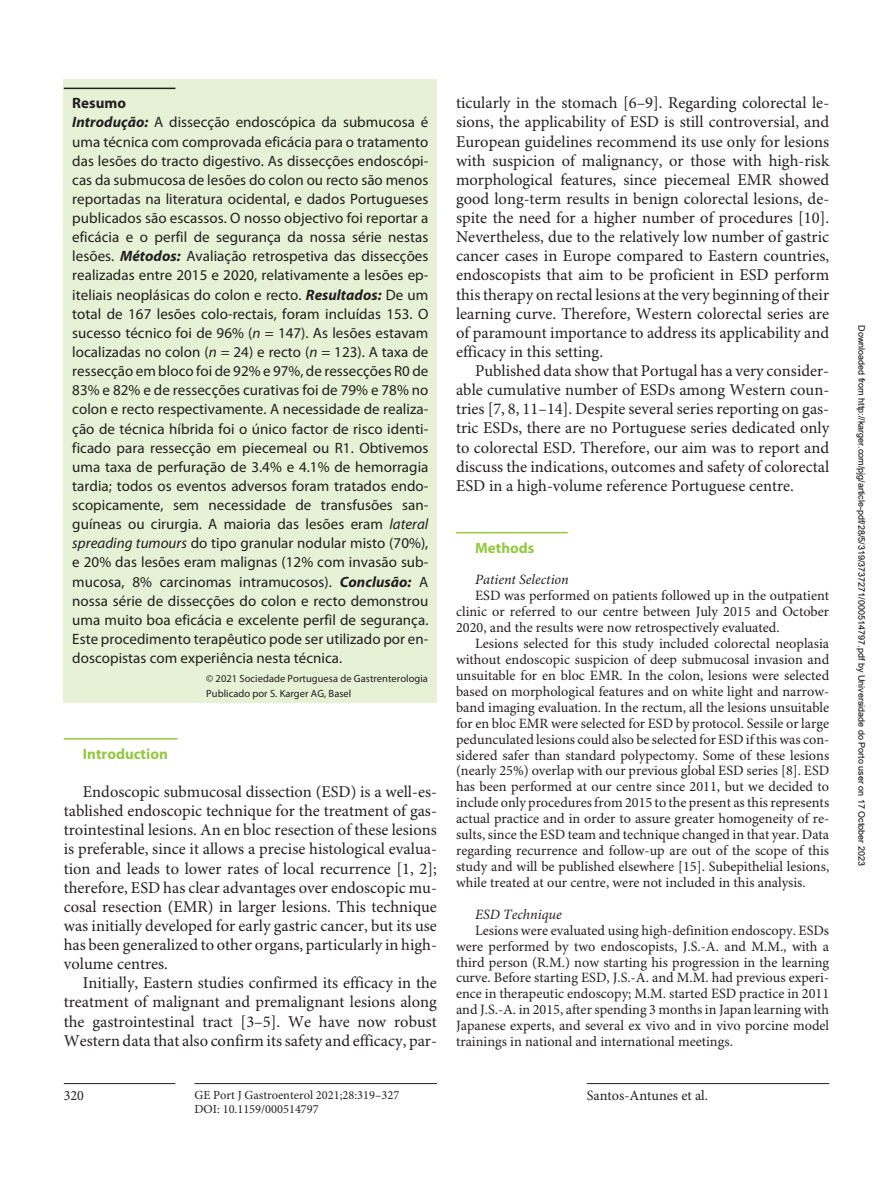
<style>
.page{position:relative;width:893px;height:1191px;background:#fff}
.page>*{position:absolute;margin:0;border:0;box-sizing:border-box;transform-origin:0 0}
.t1{font:16.5px/19px "Minion Pro";color:#231f20;text-align:justify}
.t2{font:15px/19.2px "Myriad Pro";letter-spacing:.005em;color:#231f20}
.t3{font:700 15px "Myriad Pro";letter-spacing:.005em;color:#93c840}
.t4{font:14.25px/15.9px "Minion Pro";color:#231f20;text-align:justify}
.t5{font:italic 14.25px "Minion Pro";color:#231f20}
.t6{font:12.3px "Minion Pro";color:#231f20}
.t7{font:10.5px/14.7px "Myriad Pro";letter-spacing:.005em;color:#231f20}
.t8{font:9px "Arial";color:#000}
.s1{font-weight:700}
.s2{font-weight:700;font-style:italic}
.s3{font-style:italic}
</style>
<div class="page">
<hr style="left:64px;top:1083px;width:111px;height:1px;background:#231f20">
<hr style="left:195px;top:1083px;width:242px;height:1px;background:#231f20">
<hr style="left:587px;top:1083px;width:242px;height:1px;background:#231f20">
<div style="left:64px;top:80px;width:373px;height:623px;background:#e6f1d5"></div>
<hr style="left:64px;top:88px;width:111px;height:1px;background:#231f20">
<hr style="left:64px;top:738px;width:114px;height:1px;background:#93c840">
<hr style="left:456px;top:532px;width:112px;height:1px;background:#93c840">
<p class="t2" style="left:72px;top:94px;width:358px"><span class="s1">Resumo<br></span><span class="s2">Introdução:</span> A dissecção endoscópica da submucosa é uma técnica com comprovada eficácia para o tratamento das lesões do tracto digestivo. As dissecções endoscópi&shy;cas da submucosa de lesões do colon ou recto são menos reportadas na literatura ocidental, e dados Portugueses publicados são escassos. O nosso objectivo foi reportar a eficácia e o perfil de segurança da nossa série nestas lesões. <span class="s2">Métodos:</span> Avaliação retrospetiva das dissecções realizadas entre 2015 e 2020, relativamente a lesões ep&shy;iteliais neoplásicas do colon e recto. <span class="s2">Resultados:</span> De um total de 167 lesões colo-rectais, foram incluídas 153. O sucesso técnico foi de 96% (<span class="s3">n</span> = 147). As lesões estavam localizadas no colon (<span class="s3">n</span> = 24) e recto (<span class="s3">n</span> = 123). A taxa de ressecção em bloco foi de 92% e 97%, de ressecções R0 de 83% e 82% e de ressecções curativas foi de 79% e 78% no colon e recto respectivamente. A necessidade de realiza&shy;ção de técnica híbrida foi o único factor de risco identi&shy;ficado para ressecção em piecemeal ou R1. Obtivemos uma taxa de perfuração de 3.4% e 4.1% de hemorragia tardia; todos os eventos adversos foram tratados endo&shy;scopicamente, sem necessidade de transfusões san&shy;guíneas ou cirurgia. A maioria das lesões eram <span class="s3">lateral spreading tumours</span> do tipo granular nodular misto (70%), e 20% das lesões eram malignas (12% com invasão sub&shy;mucosa, 8% carcinomas intramucosos). <span class="s2">Conclusão:</span> A nossa série de dissecções do colon e recto demonstrou uma muito boa eficácia e excelente perfil de segurança.<br>Este procedimento terapêutico pode ser utilizado por en&shy;doscopistas com experiência nesta técnica.</p>
<p class="t7" style="left:206px;top:671px;width:223px">© 2021 Sociedade Portuguesa de Gastrenterologia<br>Publicado por S. Karger AG, Basel</p>
<p class="t3" style="left:83px;top:745px;width:86px">Introduction</p>
<p class="t1" style="left:64px;top:783px;width:375px;text-indent:19px">Endoscopic submucosal dissection (ESD) is a well-es&shy;tablished endoscopic technique for the treatment of gas&shy;trointestinal lesions. An en bloc resection of these lesions is preferable, since it allows a precise histological evalua&shy;tion and leads to lower rates of local recurrence [1, 2]; therefore, ESD has clear advantages over endoscopic mu&shy;cosal resection (EMR) in larger lesions. This technique was initially developed for early gastric cancer, but its use has been generalized to other organs, particularly in high&shy;volume centres.</p>
<p class="t1" style="left:64px;top:974px;width:375px;text-indent:19px">Initially, Eastern studies confirmed its efficacy in the treatment of malignant and premalignant lesions along the gastrointestinal tract [3–5]. We have now robust Western data that also confirm its safety and efficacy, par-</p>
<p class="t1" style="left:456px;top:94px;width:375px">ticularly in the stomach [6–9]. Regarding colorectal le&shy;sions, the applicability of ESD is still controversial, and European guidelines recommend its use only for lesions with suspicion of malignancy, or those with high-risk morphological features, since piecemeal EMR showed good long-term results in benign colorectal lesions, de&shy;spite the need for a higher number of procedures [10].<br>Nevertheless, due to the relatively low number of gastric cancer cases in Europe compared to Eastern countries, endoscopists that aim to be proficient in ESD perform this therapy on rectal lesions at the very beginning of their learning curve. Therefore, Western colorectal series are of paramount importance to address its applicability and efficacy in this setting.</p>
<p class="t1" style="left:456px;top:362px;width:375px;text-indent:19px">Published data show that Portugal has a very consider&shy;able cumulative number of ESDs among Western coun&shy;tries [7, 8, 11–14]. Despite several series reporting on gas&shy;tric ESDs, there are no Portuguese series dedicated only to colorectal ESD. Therefore, our aim was to report and discuss the indications, outcomes and safety of colorectal ESD in a high-volume reference Portuguese centre.</p>
<p class="t3" style="left:475px;top:539px;width:61px">Methods</p>
<p class="t5" style="left:475px;top:571px;width:95px">Patient Selection</p>
<p class="t4" style="left:456px;top:588px;width:375px;text-indent:19px">ESD was performed on patients followed up in the outpatient clinic or referred to our centre between July 2015 and October 2020, and the results were now retrospectively evaluated.</p>
<p class="t4" style="left:456px;top:636px;width:375px;text-indent:19px">Lesions selected for this study included colorectal neoplasia without endoscopic suspicion of deep submucosal invasion and unsuitable for en bloc EMR. In the colon, lesions were selected based on morphological features and on white light and narrow&shy;band imaging evaluation. In the rectum, all the lesions unsuitable for en bloc EMR were selected for ESD by protocol. Sessile or large pedunculated lesions could also be selected for ESD if this was con&shy;sidered safer than standard polypectomy. Some of these lesions (nearly 25%) overlap with our previous global ESD series [8]. ESD has been performed at our centre since 2011, but we decided to include only procedures from 2015 to the present as this represents actual practice and in order to assure greater homogeneity of re&shy;sults, since the ESD team and technique changed in that year. Data regarding recurrence and follow-up are out of the scope of this study and will be published elsewhere [15]. Subepithelial lesions, while treated at our centre, were not included in this analysis.</p>
<p class="t5" style="left:475px;top:905px;width:88px">ESD Technique</p>
<p class="t4" style="left:456px;top:922px;width:375px;text-indent:19px">Lesions were evaluated using high-definition endoscopy. ESDs were performed by two endoscopists, J.S.-A. and M.M., with a third person (R.M.) now starting his progression in the learning curve. Before starting ESD, J.S.-A. and M.M. had previous experi&shy;ence in therapeutic endoscopy; M.M. started ESD practice in 2011 and J.S.-A. in 2015, after spending 3 months in Japan learning with Japanese experts, and several ex vivo and in vivo porcine model trainings in national and international meetings.</p>
<p class="t4" style="left:64px;top:1088px;width:22px">320</p>
<p class="t6" style="left:195px;top:1087px;width:206px">GE Port J Gastroenterol 2021;28:319–327</p>
<p class="t4" style="left:587px;top:1088px;width:123px">Santos-Antunes et al.</p>
<p class="t6" style="left:195px;top:1101px;width:126px">DOI: 10.1159/000514797</p>
<p class="t8" style="left:865px;top:325px;width:541px;rotate:90deg">Downloaded from http://karger.com/pjg/article-pdf/28/5/319/3737271/000514797.pdf by Universidade do Porto user on 17 October 2023</p>
</div>
